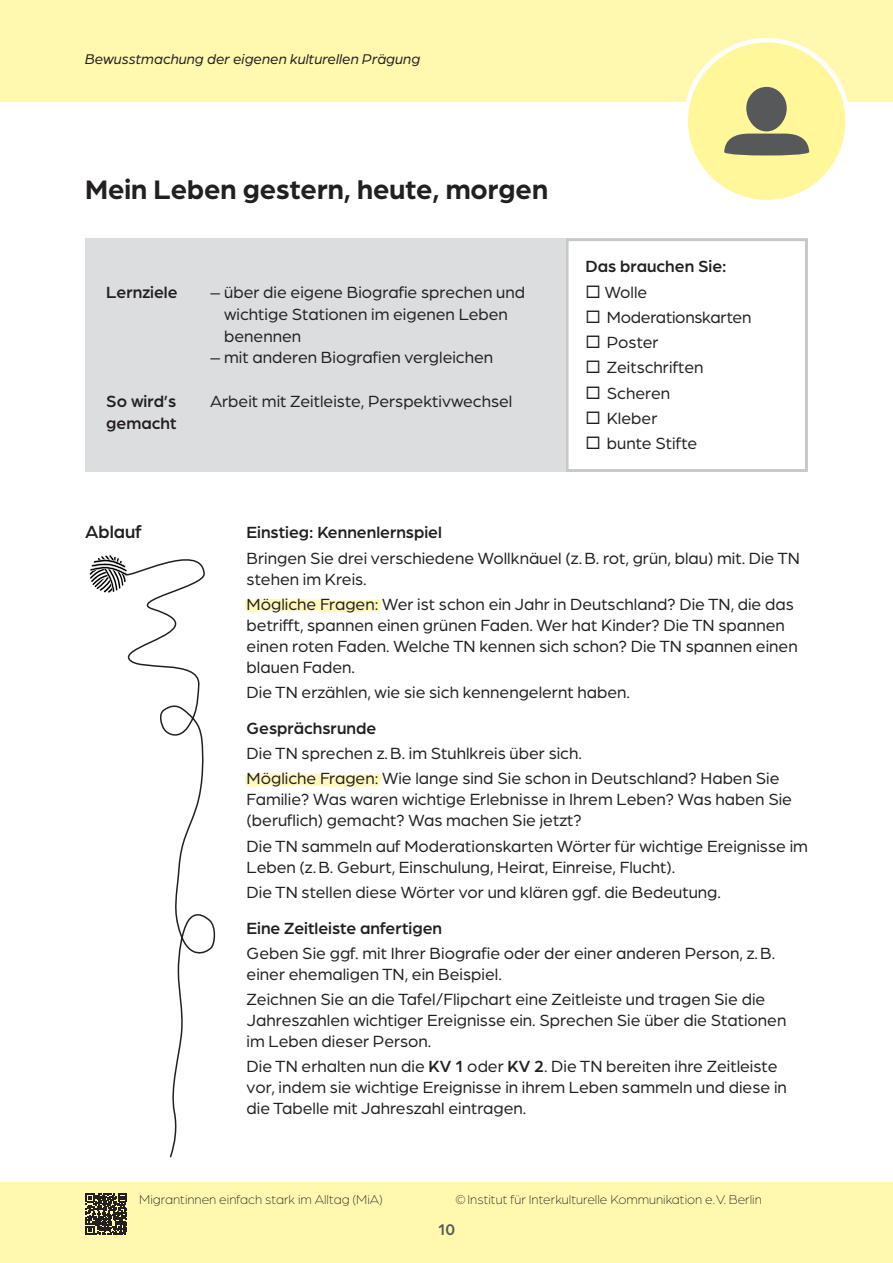
<style>
.page{position:relative;width:893px;height:1263px;background:#fff}
.page>*{position:absolute;margin:0;border:0;box-sizing:border-box;transform-origin:0 0}
.Stundentitel{font:700 28.5px "Arboria";color:#231f20}
.SV_Kategorien_medium{font:500 18.75px "Arboria";color:#231f20}
.SV_Fließtext_11_5_14{font:17.25px/21px "Arboria";color:#231f20}
.SV_Kasten_Kopfspalte{font:17.25px/21.8px "Arboria";color:#231f20}
.SV_Fließtext_11_5_14-2{font:500 17.25px "Arboria";color:#231f20}
.SV_Kasten_Kopfspalte-2{font:500 17.25px "Arboria";color:#231f20}
.t1{font:500 16.5px "Arboria";color:#57585a}
.t2{font:italic 15px "Arboria";color:#231f20}
.t3{font:300 13.5px "Arboria";color:#231f20}
.s1{font-weight:500}
</style>
<div class="page">
<div style="left:0;top:1182px;width:893px;height:81px;background:#fff8ae"></div>
<div style="left:0;top:0;width:893px;height:102px;background:#fff8ae"></div>
<svg style="left:86px;top:1193px;width:41px;height:41px"></svg>
<div style="left:686px;top:40px;width:162px;height:162px;background:#fff79a;border-radius:50%"></div>
<div style="left:683px;top:38px;width:167px;height:166px;border:4px solid #fff;border-radius:50%"></div>
<svg style="left:724px;top:87px;width:85px;height:68px"></svg>
<svg style="left:89px;top:555px;width:31px;height:38px"></svg>
<svg style="left:120px;top:559px;width:96px;height:599px"></svg>
<svg style="left:244px;top:598px;width:138px;height:15px"></svg>
<svg style="left:244px;top:773px;width:138px;height:14px"></svg>
<div style="left:566px;top:238px;width:242px;height:234px;border:3px solid #c7c8ca"></div>
<div style="left:85px;top:238px;width:481px;height:234px;background:#dcdddf"></div>
<p class="t2" style="left:85px;top:49px;width:337px">Bewusstmachung der eigenen kulturellen Prägung</p>
<p class="Stundentitel" style="left:85px;top:170px;width:464px">Mein Leben gestern, heute, morgen</p>
<p class="SV_Kasten_Kopfspalte-2" style="left:106px;top:281px;width:73px">Lernziele</p>
<p class="SV_Kasten_Kopfspalte" style="left:224px;top:281px;width:302px;text-indent:-14px">– über die eigene Biografie sprechen und wichtige Stationen im eigenen Leben benennen</p>
<p class="SV_Kasten_Kopfspalte" style="left:210px;top:346px;width:285px">– mit anderen Biografien vergleichen</p>
<p class="SV_Kasten_Kopfspalte-2" style="left:106px;top:390px;width:72px">So wird’s</p>
<p class="SV_Kasten_Kopfspalte" style="left:210px;top:390px;width:304px">Arbeit mit Zeitleiste, Perspektivwechsel</p>
<p class="SV_Kasten_Kopfspalte-2" style="left:106px;top:411px;width:72px">gemacht</p>
<p class="SV_Fließtext_11_5_14-2" style="left:586px;top:255px;width:143px">Das brauchen Sie:</p>
<p class="SV_Fließtext_11_5_14" style="left:586px;top:281px;width:63px">◻ Wolle</p>
<p class="SV_Fließtext_11_5_14" style="left:586px;top:306px;width:167px">◻ Moderationskarten</p>
<p class="SV_Fließtext_11_5_14" style="left:586px;top:331px;width:75px">◻ Poster</p>
<p class="SV_Fließtext_11_5_14" style="left:586px;top:356px;width:119px">◻ Zeitschriften</p>
<p class="SV_Fließtext_11_5_14" style="left:586px;top:382px;width:86px">◻ Scheren</p>
<p class="SV_Fließtext_11_5_14" style="left:586px;top:407px;width:73px">◻ Kleber</p>
<p class="SV_Fließtext_11_5_14" style="left:586px;top:432px;width:113px">◻ bunte Stifte</p>
<p class="SV_Kategorien_medium" style="left:85px;top:520px;width:58px">Ablauf</p>
<p class="SV_Fließtext_11_5_14-2" style="left:247px;top:521px;width:197px">Einstieg: Kennenlernspiel</p>
<p class="SV_Fließtext_11_5_14" style="left:247px;top:547px;width:555px">Bringen Sie drei verschiedene Wollknäuel (z.B. rot, grün, blau) mit. Die TN stehen im Kreis.</p>
<p class="SV_Fließtext_11_5_14" style="left:247px;top:593px;width:553px">Mögliche Fragen: Wer ist schon ein Jahr in Deutschland? Die TN, die das betrifft, spannen einen grünen Faden. Wer hat Kinder? Die TN spannen einen roten Faden. Welche TN kennen sich schon? Die TN spannen einen blauen Faden.</p>
<p class="SV_Fließtext_11_5_14" style="left:247px;top:681px;width:385px">Die TN erzählen, wie sie sich kennengelernt haben.</p>
<p class="SV_Fließtext_11_5_14-2" style="left:247px;top:716px;width:131px">Gesprächsrunde</p>
<p class="SV_Fließtext_11_5_14" style="left:247px;top:742px;width:337px">Die TN sprechen z.B. im Stuhlkreis über sich.</p>
<p class="SV_Fließtext_11_5_14" style="left:247px;top:767px;width:547px">Mögliche Fragen: Wie lange sind Sie schon in Deutschland? Haben Sie<br>Familie? Was waren wichtige Erlebnisse in Ihrem Leben? Was haben Sie (beruflich) gemacht? Was machen Sie jetzt?</p>
<p class="SV_Fließtext_11_5_14" style="left:247px;top:835px;width:563px">Die TN sammeln auf Moderationskarten Wörter für wichtige Ereignisse im<br>Leben (z.B. Geburt, Einschulung, Heirat, Einreise, Flucht).</p>
<p class="SV_Fließtext_11_5_14" style="left:247px;top:881px;width:476px">Die TN stellen diese Wörter vor und klären ggf. die Bedeutung.</p>
<p class="SV_Fließtext_11_5_14-2" style="left:247px;top:916px;width:197px">Eine Zeitleiste anfertigen</p>
<p class="SV_Fließtext_11_5_14" style="left:247px;top:942px;width:530px">Geben Sie ggf. mit Ihrer Biografie oder der einer anderen Person, z.B. einer ehemaligen TN, ein Beispiel.</p>
<p class="SV_Fließtext_11_5_14" style="left:247px;top:988px;width:541px">Zeichnen Sie an die Tafel/Flipchart eine Zeitleiste und tragen Sie die<br>Jahreszahlen wichtiger Ereignisse ein. Sprechen Sie über die Stationen im Leben dieser Person.</p>
<p class="SV_Fließtext_11_5_14" style="left:247px;top:1055px;width:542px">Die TN erhalten nun die <span class="s1">KV 1</span> oder <span class="s1">KV 2</span>. Die TN bereiten ihre Zeitleiste vor, indem sie wichtige Ereignisse in ihrem Leben sammeln und diese in die Tabelle mit Jahreszahl eintragen.</p>
<p class="t3" style="left:139px;top:1191px;width:245px">Migrantinnen einfach stark im Alltag (MiA)</p>
<p class="t3" style="left:456px;top:1191px;width:308px">©Institut für Interkulturelle Kommunikation e.V. Berlin</p>
<p class="t1" style="left:438px;top:1219px;width:19px">10</p>
</div>
